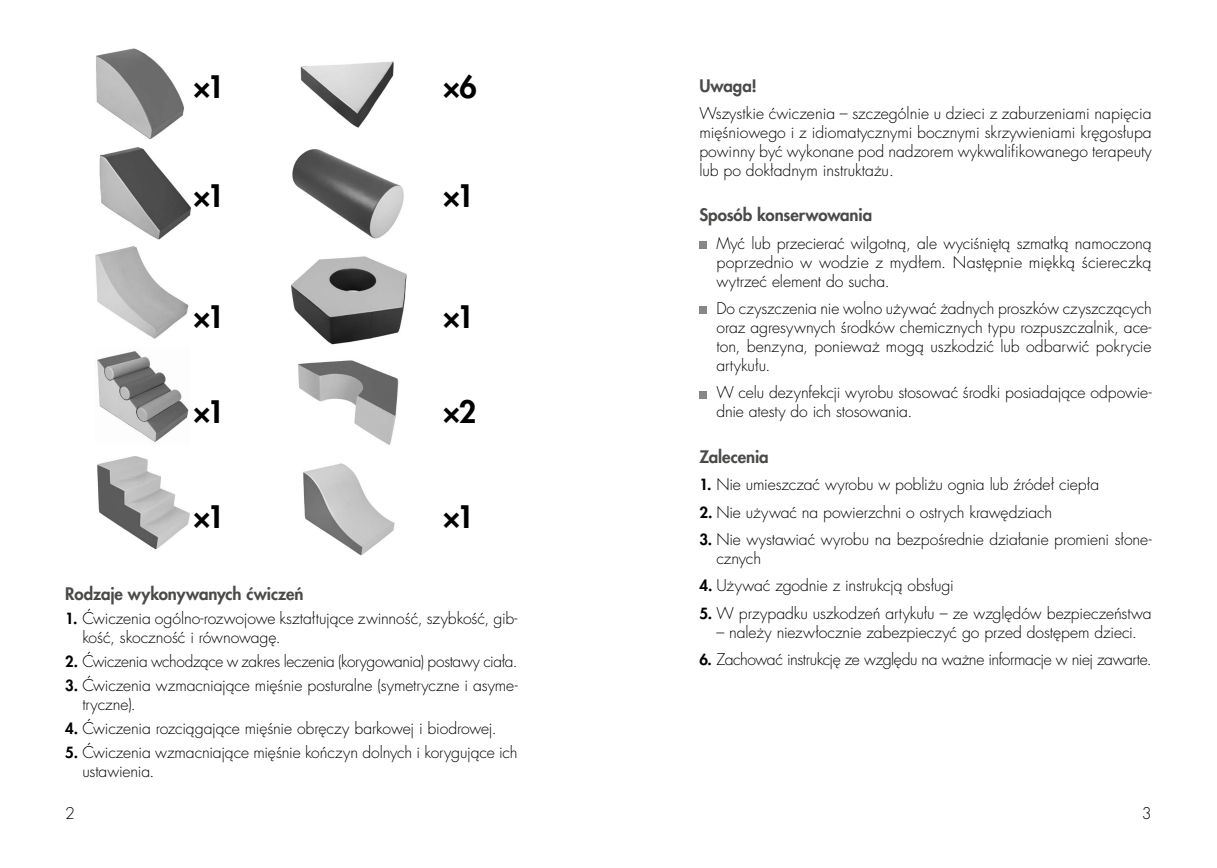
<style>
.page{position:relative;width:1217px;height:868px;background:#fff}
.page>*{position:absolute;margin:0;border:0;box-sizing:border-box;transform-origin:0 0}
.t1{font:800 30.15px "Futura LTS";color:#000}
.t2{font:800 16.8px "Futura LTS";letter-spacing:-.005em;color:#4a4a49}
.t3{font:300 15.75px/18.9px "Futura LTS";letter-spacing:-.01em;color:#000}
.t4{font:300 15.75px "Futura LTS";letter-spacing:-.03em;color:#000}
.s1{font-weight:800;font-size:15px}
</style>
<div class="page">
<div style="left:699px;top:241px;width:7px;height:8px;background:#878787"></div>
<div style="left:699px;top:307px;width:7px;height:7px;background:#878787"></div>
<div style="left:699px;top:391px;width:7px;height:7px;background:#878787"></div>
<img style="left:96px;top:48px;width:88px;height:91px">
<img style="left:99px;top:147px;width:92px;height:93px">
<img style="left:95px;top:246px;width:94px;height:93px">
<img style="left:97px;top:351px;width:92px;height:91px">
<img style="left:300px;top:61px;width:94px;height:67px">
<img style="left:292px;top:149px;width:112px;height:90px">
<img style="left:291px;top:256px;width:116px;height:89px">
<img style="left:298px;top:360px;width:101px;height:85px">
<img style="left:97px;top:456px;width:93px;height:94px">
<img style="left:303px;top:463px;width:92px;height:93px">
<h1 class="t1" style="left:193px;top:67px;width:33px">×1</h1>
<h1 class="t1" style="left:442px;top:67px;width:36px">×6</h1>
<h1 class="t1" style="left:193px;top:176px;width:33px">×1</h1>
<h1 class="t1" style="left:442px;top:176px;width:33px">×1</h1>
<h1 class="t1" style="left:193px;top:296px;width:33px">×1</h1>
<h1 class="t1" style="left:442px;top:296px;width:33px">×1</h1>
<h1 class="t1" style="left:193px;top:391px;width:33px">×1</h1>
<h1 class="t1" style="left:442px;top:391px;width:35px">×2</h1>
<h1 class="t1" style="left:193px;top:497px;width:33px">×1</h1>
<h1 class="t1" style="left:442px;top:497px;width:33px">×1</h1>
<p class="t2" style="left:65px;top:583px;width:240px">Rodzaje wykonywanych æwiczeñ</p>
<p class="t3" style="left:82px;top:609px;width:436px;text-indent:-17px"><span class="s1">1.</span> Æwiczenia ogólno-rozwojowe kszta³tuj¹ce zwinnoœæ, szybkoœæ, gib&shy;koœæ, skocznoœæ i równowagê.</p>
<p class="t3" style="left:65px;top:652px;width:453px"><span class="s1">2.</span> Æwiczenia wchodz¹ce w zakres leczenia (korygowania) postawy cia³a.</p>
<p class="t3" style="left:82px;top:676px;width:436px;text-indent:-17px"><span class="s1">3.</span> Æwiczenia wzmacniaj¹ce miêœnie posturalne (symetryczne i asyme&shy;tryczne).</p>
<p class="t3" style="left:65px;top:719px;width:433px"><span class="s1">4.</span> Æwiczenia rozci¹gaj¹ce miêœnie obrêczy barkowej i biodrowej.</p>
<p class="t3" style="left:82px;top:743px;width:436px;text-indent:-17px"><span class="s1">5.</span> Æwiczenia wzmacniaj¹ce miêœnie koñczyn dolnych i koryguj¹ce ich ustawienia.</p>
<p class="t2" style="left:699px;top:74px;width:59px">Uwaga!</p>
<p class="t3" style="left:699px;top:104px;width:453px;text-align:justify">Wszystkie æwiczenia – szczególnie u dzieci z zaburzeniami napiêcia miêœniowego i z idiomatycznymi bocznymi skrzywieniami krêgos³upa powinny byæ wykonane pod nadzorem wykwalifikowanego terapeuty lub po dok³adnym instrukta¿u.</p>
<p class="t2" style="left:699px;top:204px;width:174px">Sposób konserwowania</p>
<p class="t3" style="left:716px;top:234px;width:436px;text-align:justify">Myæ lub przecieraæ wilgotn¹, ale wyciœniêt¹ szmatk¹ namoczon¹ poprzednio w wodzie z myd³em. Nastêpnie miêkk¹ œciereczk¹ wytrzeæ element do sucha.</p>
<p class="t3" style="left:716px;top:299px;width:437px;text-align:justify">Do czyszczenia nie wolno u¿ywaæ ¿adnych proszków czyszcz¹cych oraz agresywnych œrodków chemicznych typu rozpuszczalnik, ace&shy;ton, benzyna, poniewa¿ mog¹ uszkodziæ lub odbarwiæ pokrycie artyku³u.</p>
<p class="t3" style="left:716px;top:383px;width:436px">W celu dezynfekcji wyrobu stosowaæ œrodki posiadaj¹ce odpowie&shy;dnie atesty do ich stosowania.</p>
<p class="t2" style="left:699px;top:445px;width:71px">Zalecenia</p>
<p class="t3" style="left:699px;top:475px;width:401px"><span class="s1">1.</span> Nie umieszczaæ wyrobu w pobli¿u ognia lub Ÿróde³ ciep³a</p>
<p class="t3" style="left:699px;top:503px;width:354px"><span class="s1">2.</span> Nie u¿ywaæ na powierzchni o ostrych krawêdziach</p>
<p class="t3" style="left:716px;top:530px;width:436px;text-indent:-17px"><span class="s1">3.</span> Nie wystawiaæ wyrobu na bezpoœrednie dzia³anie promieni s³one&shy;cznych</p>
<p class="t3" style="left:699px;top:576px;width:256px"><span class="s1">4.</span> U¿ywaæ zgodnie z instrukcj¹ obs³ugi</p>
<p class="t3" style="left:699px;top:604px;width:453px"><span class="s1">5.</span> W przypadku uszkodzeñ artyku³u – ze wzglêdów bezpieczeñstwa</p>
<p class="t3" style="left:716px;top:623px;width:422px">– nale¿y niezw³ocznie zabezpieczyæ go przed dostêpem dzieci.</p>
<p class="t4" style="left:699px;top:649px;width:453px"><span class="s1">6.</span> Zachowaæ instrukcjê ze wzglêdu na wa¿ne informacje w niej zawarte.</p>
<p class="t3" style="left:65px;top:804px;width:11px">2</p>
<p class="t3" style="left:1141px;top:804px;width:11px">3</p>
</div>
